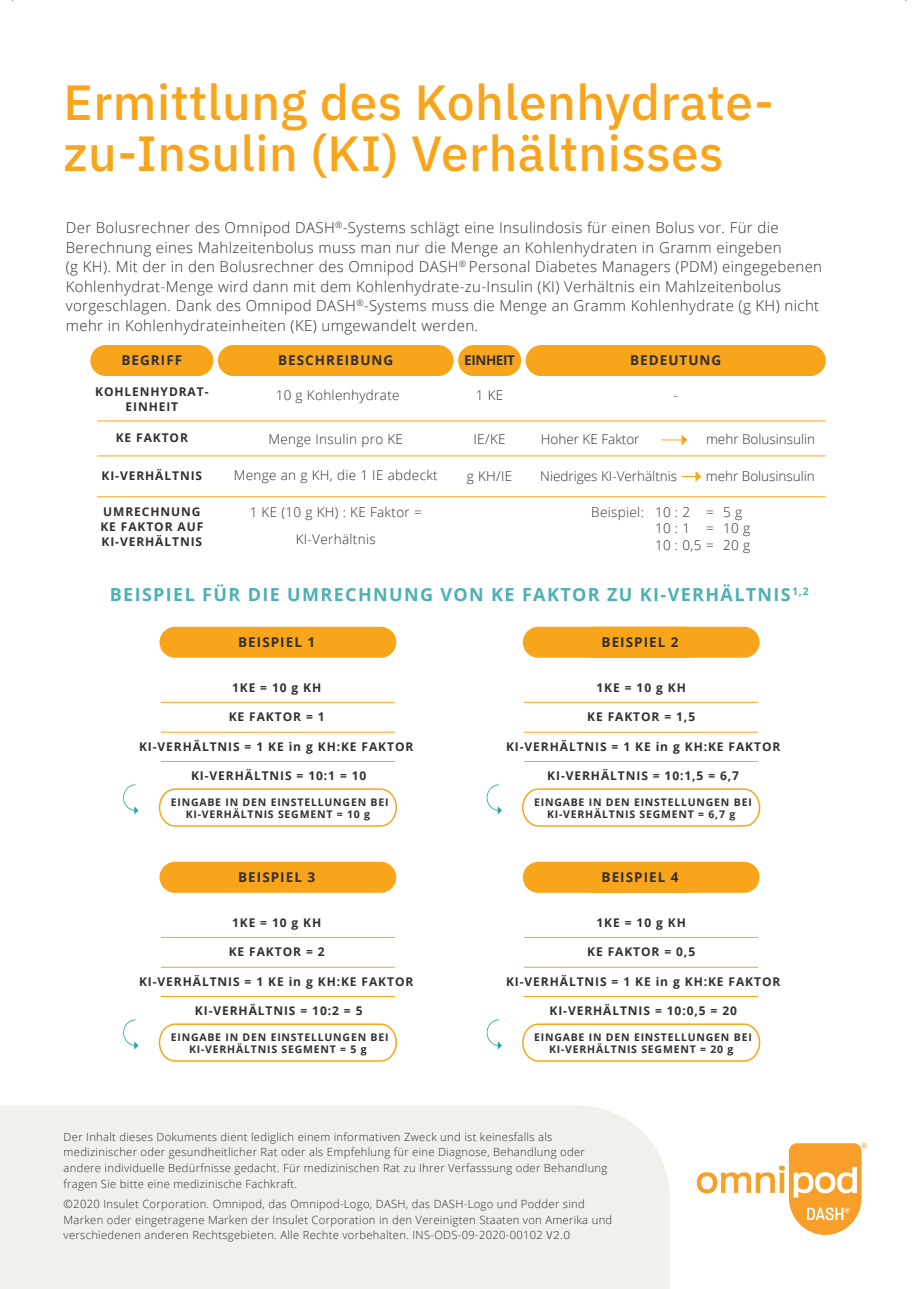
<style>
.page{position:relative;width:918px;height:1289px;background:#fff}
.page>*{position:absolute;margin:0;border:0;box-sizing:border-box;transform-origin:0 0}
.t1{font:500 49.5px/51px "IBM Plex Sans";letter-spacing:.01em;color:#f9a51b}
.t2{font:700 18px "Open Sans";letter-spacing:.075em;color:#4db0b5}
.t3{font:300 15px/19.5px "Open Sans";letter-spacing:.025em;color:#312f30}
.t4{font:300 13.5px/16.5px "Open Sans";letter-spacing:.025em;color:#312f30;text-align:center}
.t5{font:300 13.5px "Open Sans";color:#312f30}
.t6{font:700 13.5px "Open Sans";letter-spacing:.075em;color:#312f30}
.t7{font:700 13.5px "Open Sans";letter-spacing:-.03em;color:#312f30}
.t8{font:700 12px/15px "Open Sans";letter-spacing:.075em;color:#312f30;text-align:center}
.t9{font:300 11.25px/15.8px "Open Sans";letter-spacing:.025em;color:#312f30}
.t10{font:700 10.5px/12px "Open Sans";letter-spacing:.075em;color:#312f30;text-align:center}
.s1{font-family:"IBM Plex Sans"}
</style>
<div class="page">
<svg style="left:696px;top:1143px;width:170px;height:92px"></svg>
<svg style="left:158px;top:788px;width:239px;height:39px"></svg>
<svg style="left:158px;top:1023px;width:239px;height:39px"></svg>
<svg style="left:522px;top:788px;width:239px;height:39px"></svg>
<svg style="left:522px;top:1023px;width:239px;height:39px"></svg>
<div style="left:159px;top:627px;width:237px;height:31px;background:#f9a51b;border-radius:16px"></div>
<div style="left:159px;top:862px;width:237px;height:31px;background:#f9a51b;border-radius:16px"></div>
<div style="left:523px;top:627px;width:236px;height:31px;background:#f9a51b;border-radius:16px"></div>
<div style="left:523px;top:862px;width:236px;height:31px;background:#f9a51b;border-radius:16px"></div>
<svg style="left:661px;top:434px;width:26px;height:11px"></svg>
<svg style="left:681px;top:471px;width:20px;height:11px"></svg>
<svg style="left:123px;top:784px;width:15px;height:30px"></svg>
<svg style="left:123px;top:1019px;width:15px;height:30px"></svg>
<svg style="left:486px;top:784px;width:16px;height:30px"></svg>
<svg style="left:486px;top:1019px;width:16px;height:30px"></svg>
<div style="left:90px;top:345px;width:123px;height:31px;background:#f9a51b;border-radius:16px"></div>
<div style="left:458px;top:345px;width:63px;height:31px;background:#f9a51b;border-radius:16px"></div>
<div style="left:218px;top:345px;width:235px;height:31px;background:#f9a51b;border-radius:16px"></div>
<div style="left:525px;top:345px;width:300px;height:31px;background:#f9a51b;border-radius:16px"></div>
<hr style="left:97px;top:421px;width:728px;height:1px;background:#f9a51b">
<hr style="left:161px;top:702px;width:234px;height:1px;background:#f9a51b">
<hr style="left:161px;top:937px;width:234px;height:1px;background:#f9a51b">
<hr style="left:524px;top:702px;width:234px;height:1px;background:#f9a51b">
<hr style="left:524px;top:937px;width:234px;height:1px;background:#f9a51b">
<hr style="left:161px;top:732px;width:234px;height:1px;background:#f9a51b">
<hr style="left:161px;top:967px;width:234px;height:1px;background:#f9a51b">
<hr style="left:524px;top:732px;width:234px;height:1px;background:#f9a51b">
<hr style="left:524px;top:967px;width:234px;height:1px;background:#f9a51b">
<hr style="left:161px;top:761px;width:234px;height:1px;background:#f9a51b">
<hr style="left:161px;top:996px;width:234px;height:1px;background:#f9a51b">
<hr style="left:524px;top:761px;width:234px;height:1px;background:#f9a51b">
<hr style="left:524px;top:996px;width:234px;height:1px;background:#f9a51b">
<hr style="left:97px;top:456px;width:728px;height:1px;background:#f9a51b">
<hr style="left:97px;top:496px;width:728px;height:1px;background:#f9a51b">
<div style="left:0;top:1106px;width:670px;height:183px;background:#f2f0eb"></div>
<h1 class="t1" style="left:64px;top:73px;width:711px">Ermittlung des Kohlenhydrate&shy;zu-Insulin (KI) Verhältnisses</h1>
<p class="t3" style="left:66px;top:218px;width:757px">Der Bolusrechner des Omnipod DASH<sup>®</sup>-Systems schlägt eine Insulindosis für einen Bolus vor. Für die Berechnung eines Mahlzeitenbolus muss man nur die Menge an Kohlenhydraten in Gramm eingeben<br>(g KH). Mit der in den Bolusrechner des Omnipod DASH<sup>®</sup> Personal Diabetes Managers (PDM) eingegebenen Kohlenhydrat-Menge wird dann mit dem Kohlenhydrate-zu-Insulin (KI) Verhältnis ein Mahlzeitenbolus vorgeschlagen. Dank des Omnipod DASH<sup>®</sup>-Systems muss die Menge an Gramm Kohlenhydrate (g KH) nicht mehr in Kohlenhydrateinheiten (KE) umgewandelt werden.</p>
<p class="t6" style="left:121px;top:351px;width:62px">BEGRIFF</p>
<p class="t6" style="left:278px;top:351px;width:117px">BESCHREIBUNG</p>
<p class="t7" style="left:464px;top:351px;width:52px">EINHEIT</p>
<p class="t6" style="left:630px;top:351px;width:93px">BEDEUTUNG</p>
<p class="t8" style="left:95px;top:384px;width:115px">KOHLENHYDRAT-<br>EINHEIT</p>
<p class="t8" style="left:116px;top:430px;width:74px">KE FAKTOR</p>
<p class="t8" style="left:102px;top:467px;width:102px">KI-VERHÄLTNIS</p>
<p class="t4" style="left:276px;top:387px;width:125px">10 g Kohlenhydrate</p>
<p class="t4" style="left:268px;top:430px;width:136px">Menge Insulin pro KE</p>
<p class="t4" style="left:234px;top:466px;width:205px">Menge an g KH, die 1 IE abdeckt</p>
<p class="t4" style="left:476px;top:387px;width:29px">1 KE</p>
<p class="t4" style="left:473px;top:430px;width:34px">IE/KE</p>
<p class="t4" style="left:467px;top:467px;width:47px">g KH/IE</p>
<p class="t4" style="left:673px;top:387px;width:6px">-</p>
<p class="t5" style="left:540px;top:429px;width:100px">Hoher KE Faktor</p>
<p class="t5" style="left:706px;top:429px;width:111px">mehr Bolusinsulin</p>
<p class="t5" style="left:540px;top:467px;width:138px">Niedriges KI-Verhältnis</p>
<p class="t5" style="left:705px;top:467px;width:111px">mehr Bolusinsulin</p>
<p class="t8" style="left:100px;top:503px;width:104px;text-align:left">UMRECHNUNG<br>KE FAKTOR AUF<br>KI-VERHÄLTNIS</p>
<p class="t4" style="left:250px;top:498px;width:173px;line-height:27px">1 KE (10 g KH) : KE Faktor =<br>KI-Verhältnis</p>
<p class="t4" style="left:655px;top:503px;width:97px;text-align:left;text-indent:-64px">Beispiel: 10 : 2 = 5 g<br>10 : 1 = 10 g<br>10 : 0,5 = 20 g</p>
<h2 class="t2" style="left:110px;top:582px;width:700px">BEISPIEL FÜR DIE UMRECHNUNG VON KE FAKTOR ZU KI-VERHÄLTNIS<sup>1,2</sup></h2>
<p class="t6" style="left:238px;top:632px;width:79px">BEISPIEL 1</p>
<p class="t6" style="left:601px;top:632px;width:79px">BEISPIEL 2</p>
<p class="t8" style="left:232px;top:680px;width:91px">1KE = 10 g KH</p>
<p class="t8" style="left:596px;top:680px;width:91px">1KE = 10 g KH</p>
<p class="t8" style="left:229px;top:709px;width:97px">KE FAKTOR = 1</p>
<p class="t8" style="left:587px;top:709px;width:109px">KE FAKTOR = 1,5</p>
<p class="t8" style="left:139px;top:738px;width:276px">KI-VERHÄLTNIS = 1 KE in g KH:KE FAKTOR</p>
<p class="t8" style="left:506px;top:738px;width:276px">KI-VERHÄLTNIS = 1 KE in g KH:KE FAKTOR</p>
<p class="t8" style="left:191px;top:768px;width:177px">KI-VERHÄLTNIS = 10:1 = 10</p>
<p class="t8" style="left:547px;top:768px;width:193px">KI-VERHÄLTNIS = 10:1,5 = 6,7</p>
<p class="t10" style="left:171px;top:796px;width:219px">EINGABE IN DEN EINSTELLUNGEN BEI<br>KI-VERHÄLTNIS SEGMENT = 10 g</p>
<p class="t10" style="left:534px;top:796px;width:219px">EINGABE IN DEN EINSTELLUNGEN BEI<br>KI-VERHÄLTNIS SEGMENT = 6,7 g</p>
<p class="t6" style="left:238px;top:867px;width:79px">BEISPIEL 3</p>
<p class="t6" style="left:601px;top:867px;width:79px">BEISPIEL 4</p>
<p class="t8" style="left:232px;top:914px;width:91px">1KE = 10 g KH</p>
<p class="t8" style="left:596px;top:914px;width:91px">1KE = 10 g KH</p>
<p class="t8" style="left:229px;top:944px;width:97px">KE FAKTOR = 2</p>
<p class="t8" style="left:587px;top:944px;width:109px">KE FAKTOR = 0,5</p>
<p class="t8" style="left:139px;top:974px;width:276px">KI-VERHÄLTNIS = 1 KE in g KH:KE FAKTOR</p>
<p class="t8" style="left:506px;top:974px;width:276px">KI-VERHÄLTNIS = 1 KE in g KH:KE FAKTOR</p>
<p class="t8" style="left:195px;top:1003px;width:169px">KI-VERHÄLTNIS = 10:2 = 5</p>
<p class="t8" style="left:549px;top:1003px;width:189px">KI-VERHÄLTNIS = 10:0,5 = 20</p>
<p class="t10" style="left:171px;top:1031px;width:219px">EINGABE IN DEN EINSTELLUNGEN BEI<br>KI-VERHÄLTNIS SEGMENT = 5 g</p>
<p class="t10" style="left:534px;top:1031px;width:219px">EINGABE IN DEN EINSTELLUNGEN BEI<br>KI-VERHÄLTNIS SEGMENT = 20 g</p>
<p class="t9" style="left:64px;top:1128px;width:545px">Der Inhalt dieses Dokuments dient lediglich einem informativen Zweck und ist keinesfalls als medizinischer oder gesundheitlicher Rat oder als Empfehlung für eine Diagnose, Behandlung oder andere individuelle Bedürfnisse gedacht. Für medizinischen Rat zu Ihrer Verfasssung oder Behandlung fragen Sie bitte eine medizinische Fachkraft.</p>
<p class="t9" style="left:64px;top:1195px;width:550px">©2020 Insulet Corporation. Omnipod, das Omnipod-Logo, DASH, das DASH-Logo und Podder sind<br>Marken oder eingetragene Marken der Insulet Corporation in den Vereinigten Staaten von Amerika und verschiedenen anderen Rechtsgebieten. Alle Rechte vorbehalten. INS-ODS-09-2020-00102 <span class="s1">V2.0</span></p>
</div>
